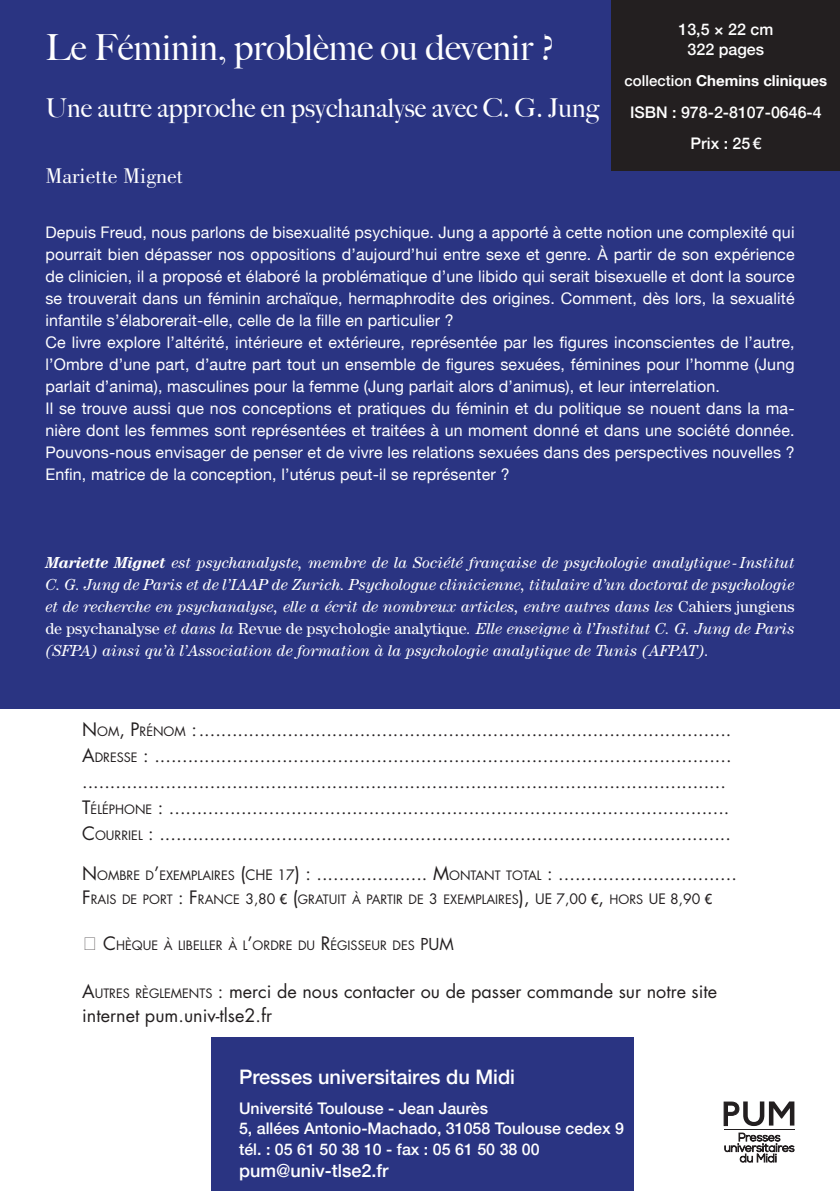
<style>
.page{position:relative;width:840px;height:1191px;background:#fff}
.page>*{position:absolute;margin:0;border:0;box-sizing:border-box;transform-origin:0 0}
.t1{font:500 36px "Big Caslon";color:#fff}
.t2{font:500 26px "Big Caslon";color:#fff}
.t3{font:22px "Bodoni";color:#fff}
.t4{font:500 20px "Helvetica Neue";color:#fff}
.t5{font:18px/26px "Futura";color:#231f20}
.t6{font:18px "Futura";color:#231f20}
.t7{font:500 18px "Helvetica Neue";color:#fff}
.t8{font:16px/22px "Helvetica Neue";letter-spacing:.01em;color:#fff;text-align:justify}
.t9{font:italic 16px/22px "Century";color:#fff;text-align:justify}
.t10{font:500 16px "Helvetica Neue";color:#fff}
.t11{font:700 15px "Helvetica Neue";color:#fff}
.t12{font:12.6px "Futura";color:#231f20}
.s1{font-weight:500}
.s2{font-weight:700}
.s3{font-style:normal}
.s4{font-size:12.6px}
.s5{font-style:inherit}
.s6{font-size:14px}
.s7{font-size:18px}
.s8{font-family:"Trebuchet MS";font-size:14px}
.s9{font-family:"Times New Roman";font-size:20px}
.s10{font-size:16px}
</style>
<div class="page">
<div style="left:0;top:0;width:839px;height:709px;background:#2a3482"></div>
<div style="left:210px;top:1037px;width:423px;height:154px;background:#2a3482"></div>
<hr style="left:723px;top:1129px;width:71px;height:1px;background:#231f20">
<svg style="left:724px;top:1133px;width:69px;height:29px"></svg>
<svg style="left:723px;top:1101px;width:71px;height:25px"></svg>
<div style="left:611px;top:0;width:228px;height:170px;background:#231f20"></div>
<hr style="left:839px;top:0;width:1px;height:170px;background:#231f20">
<p class="t1" style="left:45px;top:18px;width:510px">Le Féminin, problème ou devenir ?</p>
<p class="t2" style="left:45px;top:87px;width:555px">Une autre approche en psychanalyse avec C. G. Jung</p>
<p class="t3" style="left:45px;top:163px;width:139px">Mariette Mignet</p>
<p class="t10" style="left:678px;top:16px;width:96px">13,5 × 22 cm</p>
<p class="t10" style="left:687px;top:36px;width:78px">322 pages</p>
<p class="t11" style="left:624px;top:69px;width:204px"><span class="s1">collection</span> Chemins cliniques</p>
<p class="t10" style="left:629px;top:99px;width:193px">ISBN : 978-2-8107-0646-4</p>
<p class="t10" style="left:690px;top:130px;width:72px">Prix : 25€</p>
<p class="t8" style="left:45px;top:221px;width:750px">Depuis Freud, nous parlons de bisexualité psychique. Jung a apporté à cette notion une complexité qui pourrait bien dépasser nos oppositions d’aujourd’hui entre sexe et genre. À partir de son expérience de clinicien, il a proposé et élaboré la problématique d’une libido qui serait bisexuelle et dont la source se trouverait dans un féminin archaïque, hermaphrodite des origines. Comment, dès lors, la sexualité infantile s’élaborerait-elle, celle de la fille en particulier ?</p>
<p class="t8" style="left:45px;top:331px;width:750px">Ce livre explore l’altérité, intérieure et extérieure, représentée par les figures inconscientes de l’autre, l’Ombre d’une part, d’autre part tout un ensemble de figures sexuées, féminines pour l’homme (Jung parlait d’anima), masculines pour la femme (Jung parlait alors d’animus), et leur interrelation.</p>
<p class="t8" style="left:45px;top:397px;width:750px">Il se trouve aussi que nos conceptions et pratiques du féminin et du politique se nouent dans la ma&shy;nière dont les femmes sont représentées et traitées à un moment donné et dans une société donnée.<br>Pouvons-nous envisager de penser et de vivre les relations sexuées dans des perspectives nouvelles ?</p>
<p class="t8" style="left:45px;top:463px;width:465px">Enfin, matrice de la conception, l’utérus peut-il se représenter ?</p>
<p class="t9" style="left:45px;top:551px;width:750px"><span class="s2">Mariette Mignet</span> est psychanalyste, membre de la Société française de psychologie analytique -Institut C. G. Jung de Paris et de l’IAAP de Zurich. Psychologue clinicienne, titulaire d’un doctorat de psychologie et de recherche en psychanalyse, elle a écrit de nombreux articles, entre autres dans les <span class="s3">Cahiers jungiens de psychanalyse</span> et dans la <span class="s3">Revue de psychologie analytique</span>. Elle enseigne à l’Institut C. G. Jung de Paris (SFPA) ainsi qu’à l’Association de formation à la psychologie analytique de Tunis (AFPAT).</p>
<p class="t5" style="left:82px;top:716px;width:650px">N<span class="s4">OM</span><span class="s5">, P</span><span class="s4">RÉNOM</span> :................................................................................................</p>
<p class="t5" style="left:82px;top:742px;width:650px">A<span class="s4">DRESSE</span> : ........................................................................................................ ....................................................................................................................</p>
<p class="t5" style="left:82px;top:794px;width:648px">T<span class="s4">ÉLÉPHONE</span> <span class="s5">:</span> .....................................................................................................</p>
<p class="t5" style="left:82px;top:820px;width:650px">C<span class="s4">OURRIEL</span> <span class="s5">:</span> .......................................................................................................</p>
<p class="t6" style="left:82px;top:861px;width:656px">N<span class="s4">OMBRE D</span>’<span class="s4">EXEMPLAIRES</span> (<span class="s6">CHE 17</span>) : .................... M<span class="s4">ONTANT TOTAL</span> : ................................</p>
<p class="t12" style="left:82px;top:891px;width:631px"><span class="s7">F</span>RAIS DE PORT <span class="s7">: F</span>RANCE <span class="s6">3,80</span> <span class="s8">€</span> <span class="s7">(</span>GRATUIT À PARTIR DE <span class="s6">3</span> EXEMPLAIRES<span class="s7">),</span> <span class="s6">UE 7,00</span> <span class="s8">€</span><span class="s7">,</span> HORS <span class="s6">UE 8,90</span> <span class="s8">€</span></p>
<p class="t12" style="left:82px;top:936px;width:359px"><span class="s9">☐</span> <span class="s7">C</span>HÈQUE À LIBELLER À L<span class="s7">’</span>ORDRE DU <span class="s7">R</span>ÉGISSEUR DES <span class="s10">PUM</span></p>
<p class="t5" style="left:82px;top:979px;width:636px;line-height:24px"><span class="s5">A</span><span class="s4">UTRES RÈGLEMENTS</span> <span class="s5">:</span> merci de nous contacter ou de passer commande sur notre site internet pum.univ-tlse2.fr</p>
<p class="t4" style="left:239px;top:1060px;width:277px">Presses universitaires du Midi</p>
<p class="t10" style="left:239px;top:1095px;width:250px">Université Toulouse - Jean Jaurès</p>
<p class="t10" style="left:239px;top:1115px;width:386px">5, allées Antonio-Machado, 31058 Toulouse cedex 9</p>
<p class="t10" style="left:239px;top:1136px;width:302px">tél. : 05 61 50 38 10 - fax : 05 61 50 38 00</p>
<p class="t7" style="left:239px;top:1155px;width:151px">pum@univ-tlse2.fr</p>
</div>
